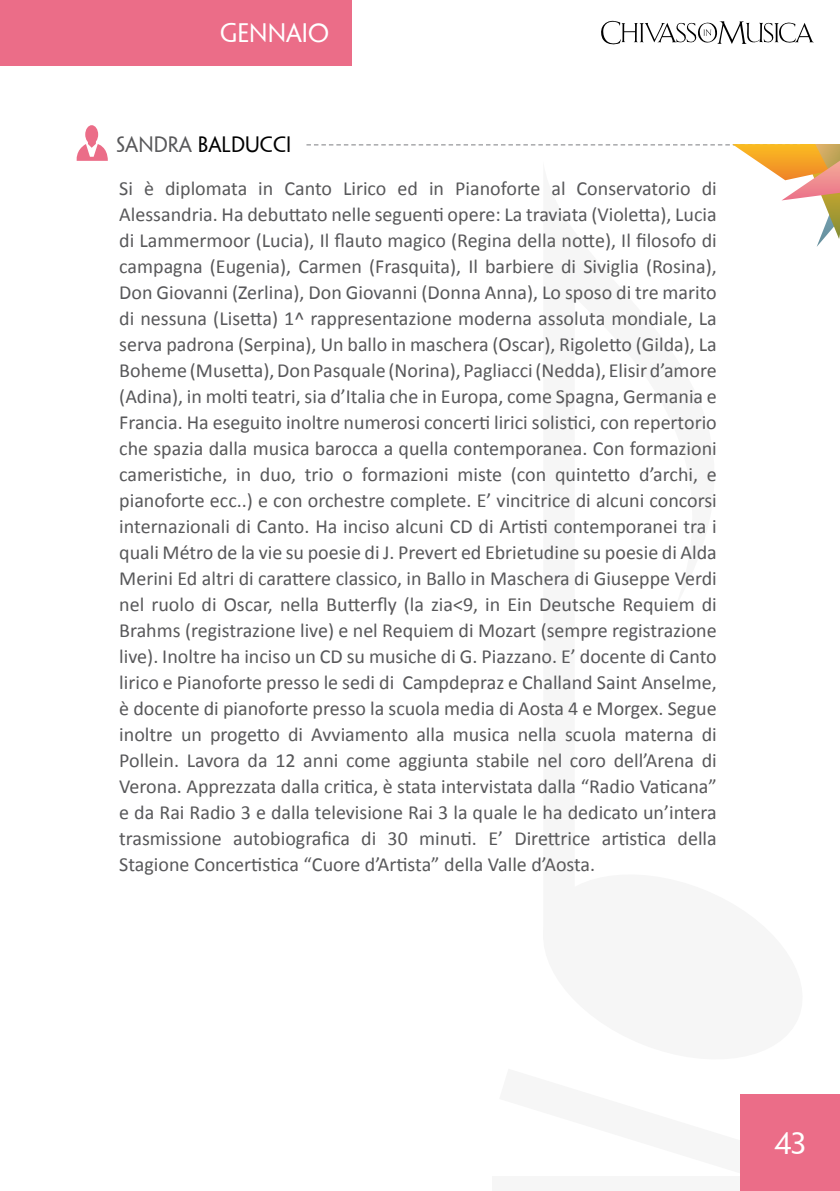
<style>
.page{position:relative;width:840px;height:1191px;background:#fff}
.page>*{position:absolute;margin:0;border:0;box-sizing:border-box;transform-origin:0 0}
.t1{font:28px "Penumbra";color:#fff}
.t2{font:24px "Penumbra";color:#fff}
.t3{font:20px/26px "Calibri";color:#58585a;text-align:justify}
.t4{font:20px "Penumbra";color:#000}
.s1{color:#58585a}
</style>
<div class="page">
<div style="left:492px;top:1176px;width:347px;height:15px;background:#f6f6f6"></div>
<svg style="left:601px;top:20px;width:212px;height:25px"></svg>
<div style="left:0;top:0;width:352px;height:65px;background:#eb6d88"></div>
<div style="left:740px;top:1094px;width:99px;height:97px;background:#eb6d88"></div>
<div style="left:85px;top:125px;width:13px;height:19px;background:#eb6d88;border-radius:50%"></div>
<svg style="left:76px;top:140px;width:32px;height:21px"></svg>
<svg style="left:306px;top:144px;width:533px;height:103px"></svg>
<p class="t2" style="left:220px;top:19px;width:110px">GENNAIO</p>
<p class="t4" style="left:116px;top:133px;width:176px"><span class="s1">SANDRA</span> BALDUCCI</p>
<p class="t3" style="left:119px;top:175px;width:598px">Si è diplomata in Canto Lirico ed in Pianoforte al Conservatorio di Alessandria. Ha debuttato nelle seguenti opere: La traviata (Violetta), Lucia di Lammermoor (Lucia), Il flauto magico (Regina della notte), Il filosofo di campagna (Eugenia), Carmen (Frasquita), Il barbiere di Siviglia (Rosina), Don Giovanni (Zerlina), Don Giovanni (Donna Anna), Lo sposo di tre marito di nessuna (Lisetta) 1^ rappresentazione moderna assoluta mondiale, La serva padrona (Serpina), Un ballo in maschera (Oscar), Rigoletto (Gilda), La Boheme (Musetta), Don Pasquale (Norina), Pagliacci (Nedda), Elisir d’amore (Adina), in molti teatri, sia d’Italia che in Europa, come Spagna, Germania e Francia. Ha eseguito inoltre numerosi concerti lirici solistici, con repertorio che spazia dalla musica barocca a quella contemporanea. Con formazioni cameristiche, in duo, trio o formazioni miste (con quintetto d’archi, e pianoforte ecc..) e con orchestre complete. E’ vincitrice di alcuni concorsi internazionali di Canto. Ha inciso alcuni CD di Artisti contemporanei tra i quali Métro de la vie su poesie di J. Prevert ed Ebrietudine su poesie di Alda Merini Ed altri di carattere classico, in Ballo in Maschera di Giuseppe Verdi nel ruolo di Oscar, nella Butterfly (la zia&lt;9, in Ein Deutsche Requiem di Brahms (registrazione live) e nel Requiem di Mozart (sempre registrazione live). Inoltre ha inciso un CD su musiche di G. Piazzano. E’ docente di Canto lirico e Pianoforte presso le sedi di Campdepraz e Challand Saint Anselme, è docente di pianoforte presso la scuola media di Aosta 4 e Morgex. Segue inoltre un progetto di Avviamento alla musica nella scuola materna di Pollein. Lavora da 12 anni come aggiunta stabile nel coro dell’Arena di Verona. Apprezzata dalla critica, è stata intervistata dalla “Radio Vaticana” e da Rai Radio 3 e dalla televisione Rai 3 la quale le ha dedicato un’intera trasmissione autobiografica di 30 minuti. E’ Direttrice artistica della Stagione Concertistica “Cuore d’Artista” della Valle d’Aosta.</p>
<h1 class="t1" style="left:774px;top:1126px;width:32px">43</h1>
</div>
